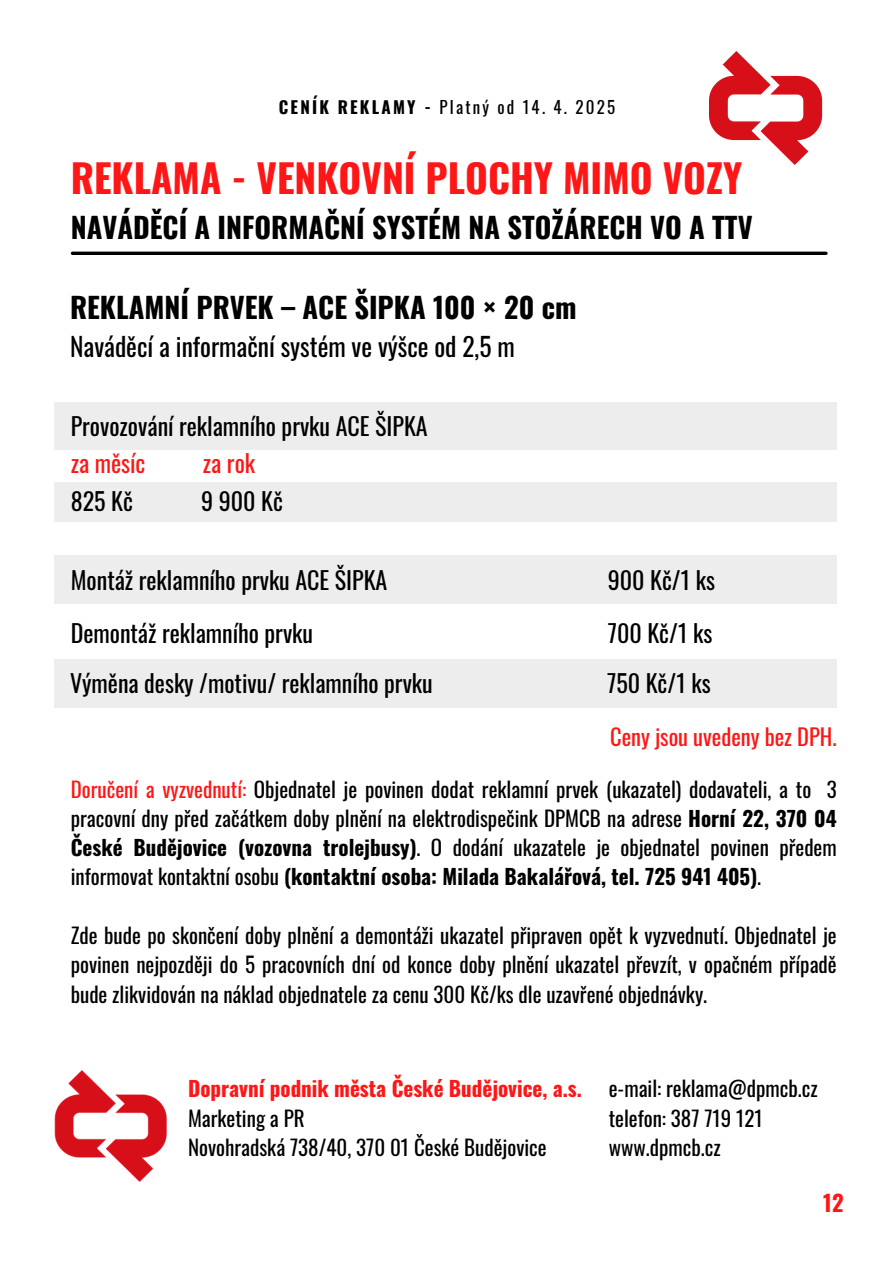
<style>
.page{position:relative;width:894px;height:1264px;background:#fff}
.page>*{position:absolute;margin:0;border:0;box-sizing:border-box;transform-origin:0 0}
.t1{font:700 39px "Oswald";color:#ff1616}
.t2{font:700 28.5px "Oswald";color:#000}
.t3{font:25.5px "Oswald";color:#000}
.t4{font:24px "Oswald";color:#000}
.t5{font:24px "Oswald";color:#ff1616}
.t6{font:22.5px "Oswald";color:#ff1616}
.t7{font:700 22.5px "Oswald";color:#ff1616}
.t8{font:21px/29.2px "Oswald";color:#000}
.t9{font:16.95px "Oswald";letter-spacing:.13em;color:#000}
.s1{font-weight:700}
.s2{color:#ff1616}
.s3{font-weight:700;color:#ff1616}
</style>
<div class="page">
<svg style="left:72px;top:251px;width:753px;height:4px;background:#272727"></svg>
<img style="left:54px;top:1070px;width:113px;height:112px">
<img style="left:709px;top:51px;width:114px;height:114px">
<div style="left:54px;top:402px;width:782px;height:47px;background:#ededed"></div>
<div style="left:54px;top:482px;width:782px;height:39px;background:#ededed"></div>
<div style="left:54px;top:555px;width:782px;height:48px;background:#ededed"></div>
<div style="left:54px;top:659px;width:782px;height:48px;background:#ededed"></div>
<p class="t9" style="left:279px;top:93px;width:337px"><span class="s1">CENÍK REKLAMY -</span> Platný od 14. 4. 2025</p>
<p class="t1" style="left:71px;top:147px;width:672px">REKLAMA - VENKOVNÍ PLOCHY MIMO VOZY</p>
<h4 class="t2" style="left:71px;top:205px;width:683px">NAVÁDĚCÍ A INFORMAČNÍ SYSTÉM NA STOŽÁRECH VO A TTV</h4>
<h1 class="t2" style="left:70px;top:285px;width:508px">REKLAMNÍ PRVEK – ACE ŠIPKA 100 × 20 cm</h1>
<h2 class="t3" style="left:70px;top:327px;width:446px">Naváděcí a informační systém ve výšce od 2,5 m</h2>
<h4 class="t4" style="left:71px;top:407px;width:358px">Provozování reklamního prvku ACE ŠIPKA</h4>
<p class="t5" style="left:71px;top:444px;width:76px">za měsíc</p>
<h3 class="t5" style="left:203px;top:444px;width:54px">za rok</h3>
<h4 class="t4" style="left:71px;top:482px;width:64px">825 Kč</h4>
<h4 class="t4" style="left:201px;top:482px;width:83px">9 900 Kč</h4>
<h4 class="t4" style="left:71px;top:561px;width:318px">Montáž reklamního prvku ACE ŠIPKA</h4>
<h4 class="t4" style="left:71px;top:614px;width:244px">Demontáž reklamního prvku</h4>
<h4 class="t4" style="left:70px;top:664px;width:364px">Výměna desky /motivu/ reklamního prvku</h4>
<h4 class="t4" style="left:607px;top:561px;width:109px">900 Kč/1 ks</h4>
<h4 class="t4" style="left:607px;top:614px;width:106px">700 Kč/1 ks</h4>
<h4 class="t4" style="left:607px;top:664px;width:105px">750 Kč/1 ks</h4>
<h4 class="t6" style="left:610px;top:719px;width:228px">Ceny jsou uvedeny bez DPH.</h4>
<h5 class="t8" style="left:71px;top:773px;width:767px;text-align:justify"><span class="s2">Doručení a vyzvednutí:</span> Objednatel je povinen dodat reklamní prvek (ukazatel) dodavateli, a to 3 pracovní dny před začátkem doby plnění na elektrodispečink DPMCB na adrese <span class="s1">Horní 22, 370 04<br>České Budějovice (vozovna trolejbusy)</span>. O dodání ukazatele je objednatel povinen předem informovat kontaktní osobu <span class="s1">(kontaktní osoba: Milada Bakalářová, tel. 725 941 405)</span>.</h5>
<h5 class="t8" style="left:71px;top:919px;width:767px;text-align:justify">Zde bude po skončení doby plnění a demontáži ukazatel připraven opět k vyzvednutí. Objednatel je povinen nejpozději do 5 pracovních dní od konce doby plnění ukazatel převzít, v opačném případě bude zlikvidován na náklad objednatele za cenu 300 Kč/ks dle uzavřené objednávky.</h5>
<p class="t8" style="left:188px;top:1073px;width:395px"><span class="s3">Dopravní podnik města České Budějovice, a.s.<br></span>Marketing a PR<br>Novohradská 738/40, 370 01 České Budějovice</p>
<p class="t8" style="left:608px;top:1073px;width:210px">e-mail: reklama@dpmcb.cz telefon: 387 719 121 www.dpmcb.cz</p>
<h4 class="t7" style="left:823px;top:1184px;width:22px">12</h4>
</div>
